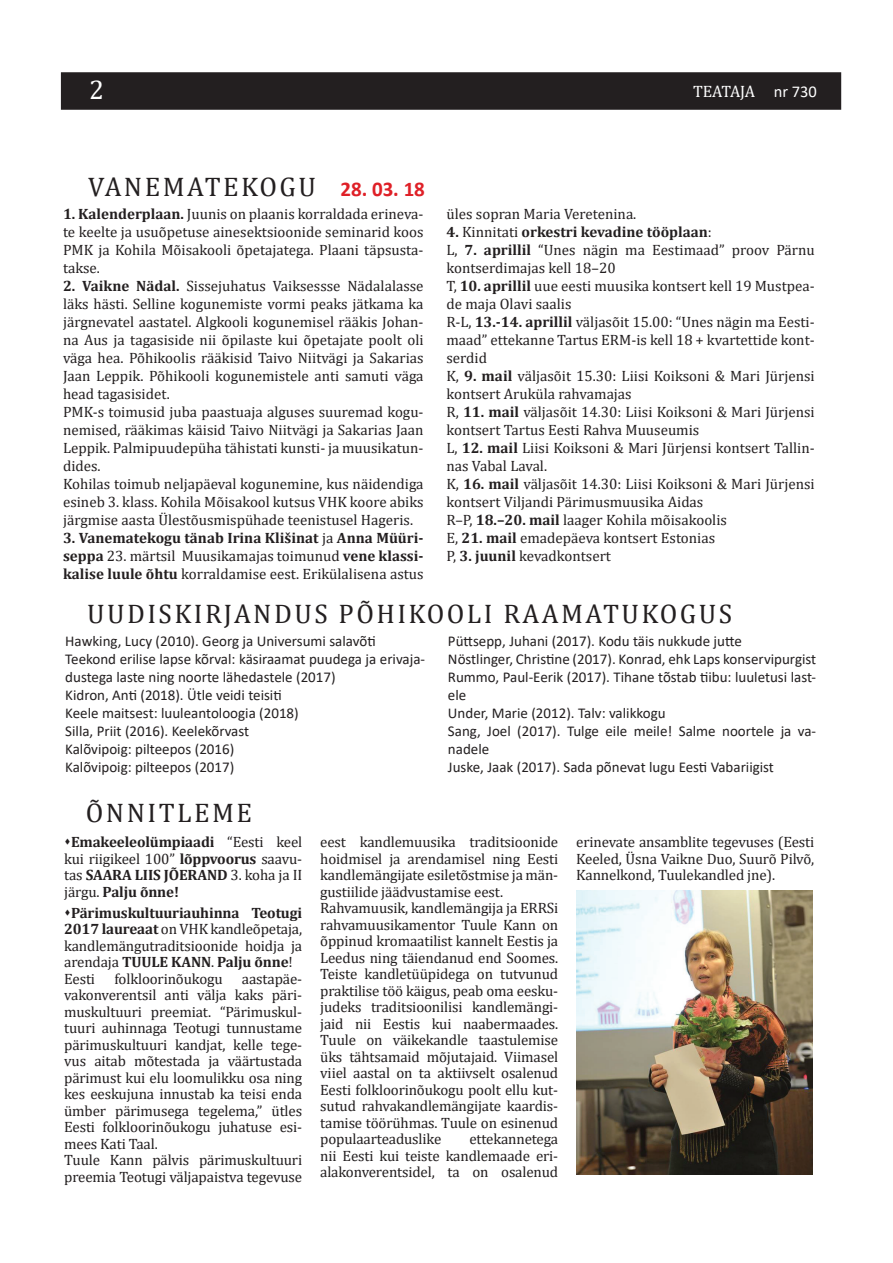
<style>
.page{position:relative;width:893px;height:1263px;background:#fff}
.page>*{position:absolute;margin:0;border:0;box-sizing:border-box;transform-origin:0 0}
.t1{font:27px "Cambria";letter-spacing:.09em;color:#231f20}
.t2{font:27px "Cambria";color:#fff}
.t3{font:700 21px "Calibri";color:#df2027}
.t4{font:16.5px "Cambria";letter-spacing:-.015em;color:#fff}
.t5{font:15px/16.5px "Cambria";color:#231f20;text-align:justify}
.t6{font:15px/18px "Calibri";color:#231f20}
.t7{font:700 15px/16.5px "Cambria";letter-spacing:-.005em;color:#231f20;text-align:justify}
.s1{font-family:"Calibri"}
.s2{font-weight:700}
.s3{font-weight:400}
</style>
<div class="page">
<div style="left:61px;top:72px;width:780px;height:38px;background:#231f20"></div>
<img style="left:576px;top:891px;width:236px;height:283px">
<p class="t2" style="left:89px;top:74px;width:16px">2</p>
<p class="t4" style="left:693px;top:82px;width:125px">TEATAJA <span class="s1">nr 730</span></p>
<p class="t1" style="left:88px;top:171px;width:229px">VANEMATEKOGU</p>
<p class="t3" style="left:340px;top:174px;width:86px">28. 03. 18</p>
<p class="t5" style="left:63px;top:205px;width:362px;line-height:18px"><span class="s2">1. Kalenderplaan.</span> Juunis on plaanis korraldada erineva&shy;te keelte ja usuõpetuse ainesektsioonide seminarid koos PMK ja Kohila Mõisakooli õpetajatega. Plaani täpsusta&shy;takse.</p>
<p class="t5" style="left:63px;top:277px;width:362px;line-height:18px"><span class="s2">2. Vaikne Nädal.</span> Sissejuhatus Vaiksessse Nädalalasse läks hästi. Selline kogunemiste vormi peaks jätkama ka järgnevatel aastatel. Algkooli kogunemisel rääkis Johan&shy;na Aus ja tagasiside nii õpilaste kui õpetajate poolt oli väga hea. Põhikoolis rääkisid Taivo Niitvägi ja Sakarias Jaan Leppik. Põhikooli kogunemistele anti samuti väga head tagasisidet.</p>
<p class="t5" style="left:63px;top:403px;width:362px;line-height:18px">PMK-s toimusid juba paastuaja alguses suuremad kogu&shy;nemised, rääkimas käisid Taivo Niitvägi ja Sakarias Jaan Leppik. Palmipuudepüha tähistati kunsti- ja muusikatun&shy;dides.</p>
<p class="t5" style="left:63px;top:475px;width:362px;line-height:18px">Kohilas toimub neljapäeval kogunemine, kus näidendiga esineb 3. klass. Kohila Mõisakool kutsus VHK koore abiks järgmise aasta Ülestõusmispühade teenistusel Hageris.</p>
<p class="t7" style="left:63px;top:528px;width:362px;line-height:18px">3. Vanematekogu tänab Irina Klišinat <span class="s3">ja</span> Anna Müüri&shy;seppa <span class="s3">23. märtsil Muusikamajas toimunud</span> vene klassi&shy;kalise luule õhtu <span class="s3">korraldamise eest. Erikülalisena astus</span></p>
<p class="t5" style="left:446px;top:206px;width:191px">üles sopran Maria Veretenina.</p>
<p class="t7" style="left:446px;top:223px;width:267px">4. <span class="s3">Kinnitati</span> orkestri kevadine tööplaan<span class="s3">:</span></p>
<p class="t5" style="left:446px;top:241px;width:370px;line-height:18px">L, <span class="s2">7. aprillil</span> “Unes nägin ma Eestimaad” proov Pärnu kontserdimajas kell 18–20</p>
<p class="t5" style="left:446px;top:277px;width:370px;line-height:18px">T, <span class="s2">10. aprillil</span> uue eesti muusika kontsert kell 19 Mustpea&shy;de maja Olavi saalis</p>
<p class="t5" style="left:446px;top:313px;width:370px;line-height:18px">R-L, <span class="s2">13.-14. aprillil</span> väljasõit 15.00: “Unes nägin ma Eesti&shy;maad” ettekanne Tartus ERM-is kell 18 + kvartettide kont&shy;serdid</p>
<p class="t5" style="left:446px;top:367px;width:370px;line-height:18px">K, <span class="s2">9. mail</span> väljasõit 15.30: Liisi Koiksoni &amp; Mari Jürjensi kontsert Aruküla rahvamajas</p>
<p class="t5" style="left:446px;top:403px;width:370px;line-height:18px">R, <span class="s2">11. mail</span> väljasõit 14.30: Liisi Koiksoni &amp; Mari Jürjensi kontsert Tartus Eesti Rahva Muuseumis</p>
<p class="t5" style="left:446px;top:439px;width:370px;line-height:18px">L, <span class="s2">12. mail</span> Liisi Koiksoni &amp; Mari Jürjensi kontsert Tallin&shy;nas Vabal Laval.</p>
<p class="t5" style="left:446px;top:475px;width:370px;line-height:18px">K, <span class="s2">16. mail</span> väljasõit 14.30: Liisi Koiksoni &amp; Mari Jürjensi kontsert Viljandi Pärimusmuusika Aidas</p>
<p class="t5" style="left:446px;top:512px;width:282px">R–P, <span class="s2">18.–20. mail</span> laager Kohila mõisakoolis</p>
<p class="t5" style="left:446px;top:530px;width:270px">E, <span class="s2">21. mail</span> emadepäeva kontsert Estonias</p>
<p class="t5" style="left:446px;top:548px;width:166px">P, <span class="s2">3. juunil</span> kevadkontsert</p>
<p class="t1" style="left:87px;top:598px;width:646px">UUDISKIRJANDUS PÕHIKOOLI RAAMATUKOGUS</p>
<p class="t6" style="left:65px;top:632px;width:312px">Hawking, Lucy (2010). Georg ja Universumi salavõti</p>
<p class="t6" style="left:65px;top:650px;width:361px">Teekond erilise lapse kõrval: käsiraamat puudega ja erivaja&shy;dustega laste ning noorte lähedastele (2017)</p>
<p class="t6" style="left:65px;top:686px;width:218px">Kidron, Anti (2018). Ütle veidi teisiti</p>
<p class="t6" style="left:65px;top:704px;width:235px">Keele maitsest: luuleantoloogia (2018)</p>
<p class="t6" style="left:65px;top:722px;width:185px">Silla, Priit (2016). Keelekõrvast</p>
<p class="t6" style="left:65px;top:740px;width:171px">Kalõvipoig: pilteepos (2016)</p>
<p class="t6" style="left:65px;top:758px;width:171px">Kalõvipoig: pilteepos (2017)</p>
<p class="t6" style="left:448px;top:632px;width:295px">Püttsepp, Juhani (2017). Kodu täis nukkude jutte</p>
<p class="t6" style="left:448px;top:650px;width:370px">Nöstlinger, Christine (2017). Konrad, ehk Laps konservipurgist</p>
<p class="t6" style="left:448px;top:668px;width:370px">Rummo, Paul-Eerik (2017). Tihane tõstab tiibu: luuletusi last&shy;ele</p>
<p class="t6" style="left:448px;top:704px;width:219px">Under, Marie (2012). Talv: valikkogu</p>
<p class="t6" style="left:448px;top:722px;width:370px">Sang, Joel (2017). Tulge eile meile! Salme noortele ja va&shy;nadele</p>
<p class="t6" style="left:448px;top:758px;width:328px">Juske, Jaak (2017). Sada põnevat lugu Eesti Vabariigist</p>
<p class="t1" style="left:86px;top:797px;width:168px">ÕNNITLEME</p>
<p class="t7" style="left:64px;top:833px;width:240px">▲Emakeeleolümpiaadi <span class="s3">“Eesti keel kui riigikeel 100”</span> lõppvoorus <span class="s3">saavu&shy;tas</span> SAARA LIIS JÕERAND <span class="s3">3. koha ja II järgu.</span> Palju õnne!</p>
<p class="t5" style="left:64px;top:904px;width:240px">▲<span class="s2">Pärimuskultuuriauhinna Teotugi 2017 laureaat</span> on VHK kandleõpetaja, kandlemängutraditsioonide hoidja ja arendaja <span class="s2">TUULE KANN</span>. <span class="s2">Palju õnne</span>!</p>
<p class="t5" style="left:64px;top:970px;width:32px">Eesti</p>
<p class="t5" style="left:114px;top:970px;width:110px">folkloorinõukogu</p>
<p class="t5" style="left:64px;top:970px;width:240px;text-indent:178px">aastapäe&shy;vakonverentsil anti välja kaks päri&shy;muskultuuri preemiat. “Pärimuskul&shy;tuuri auhinnaga Teotugi tunnustame pärimuskultuuri kandjat, kelle tege&shy;vus aitab mõtestada ja väärtustada pärimust kui elu loomulikku osa ning kes eeskujuna innustab ka teisi enda ümber pärimusega tegelema,” ütles Eesti folkloorinõukogu juhatuse esi&shy;mees Kati Taal.</p>
<p class="t5" style="left:64px;top:1152px;width:239px">Tuule Kann pälvis pärimuskultuuri preemia Teotugi väljapaistva tegevuse</p>
<p class="t5" style="left:320px;top:834px;width:240px">eest kandlemuusika traditsioonide hoidmisel ja arendamisel ning Eesti kandlemängijate esiletõstmise ja män&shy;gustiilide jäädvustamise eest.</p>
<p class="t5" style="left:320px;top:900px;width:240px">Rahvamuusik, kandlemängija ja ERRSi rahvamuusikamentor Tuule Kann on õppinud kromaatilist kannelt Eestis ja Leedus ning täiendanud end Soomes.<br>Teiste kandletüüpidega on tutvunud praktilise töö käigus, peab oma eesku&shy;judeks traditsioonilisi kandlemängi&shy;jaid nii Eestis kui naabermaades.<br>Tuule on väikekandle taastulemise üks tähtsamaid mõjutajaid. Viimasel viiel aastal on ta aktiivselt osalenud Eesti folkloorinõukogu poolt ellu kut&shy;sutud rahvakandlemängijate kaardis&shy;tamise töörühmas. Tuule on esinenud populaarteaduslike</p>
<p class="t5" style="left:320px;top:1131px;width:240px;text-indent:149px">ettekannetega nii Eesti kui teiste kandlemaade eri&shy;alakonverentsidel, ta on osalenud</p>
<p class="t5" style="left:576px;top:834px;width:240px">erinevate ansamblite tegevuses (Eesti Keeled, Üsna Vaikne Duo, Suurõ Pilvõ, Kannelkond, Tuulekandled jne).</p>
</div>
